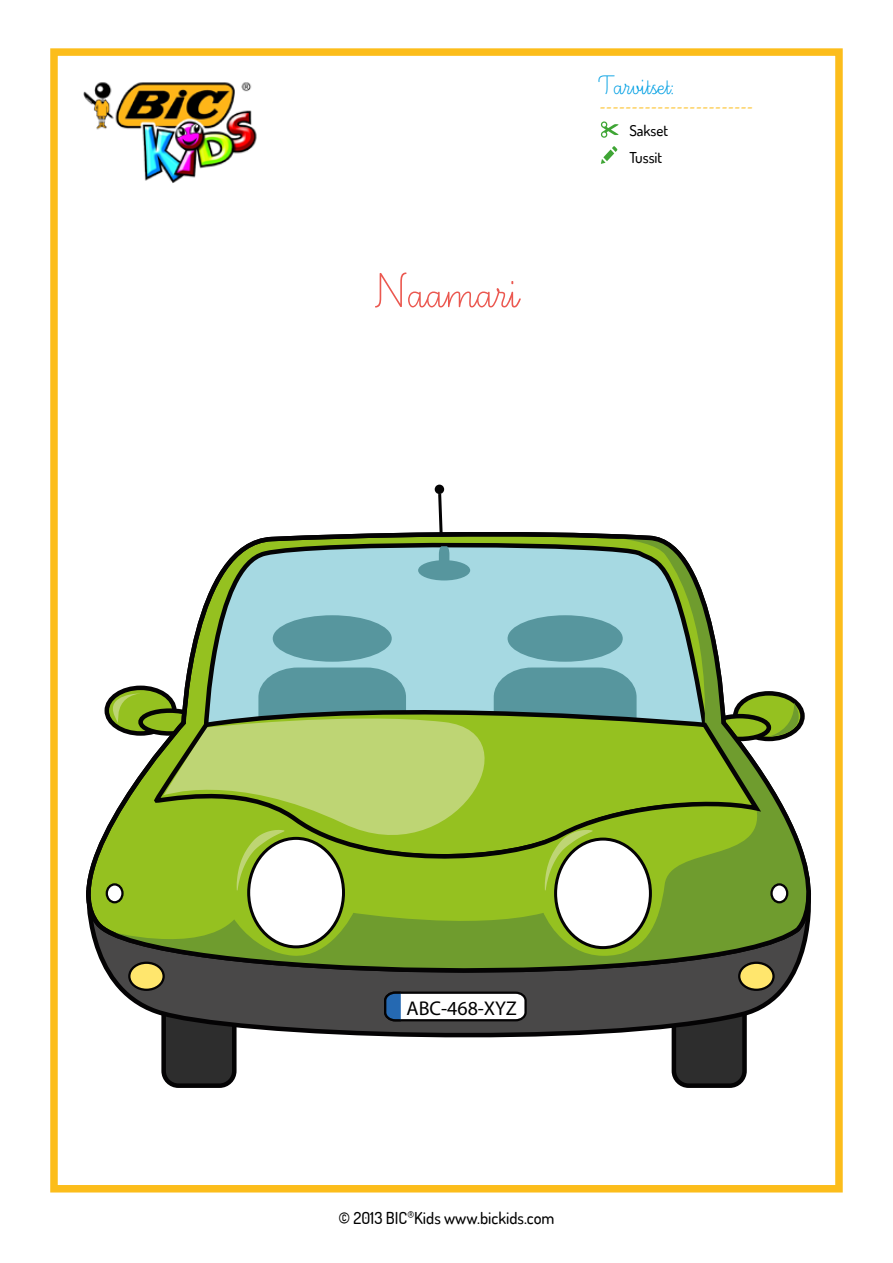
<style>
.page{position:relative;width:893px;height:1263px;background:#fff}
.page>*{position:absolute;margin:0;border:0;box-sizing:border-box;transform-origin:0 0}
.t1{font:60px "Ecriture A Romain Orne";color:#eb5850}
.t2{font:33px "Ecriture A Romain Orne";color:#009fe3}
.t3{font:19.95px "Myriad Pro";color:#000}
.t4{font:18px "Minion Pro";color:#fcbd1b}
.t5{font:500 16.5px "Dosis";color:#000}
.t6{font:500 15px/27px "Dosis";color:#000}
</style>
<div class="page">
<div style="left:50px;top:48px;width:793px;height:1144px;border:8px solid #fcbd1b"></div>
<img style="left:83px;top:82px;width:174px;height:101px">
<svg style="left:600px;top:121px;width:19px;height:17px"></svg>
<svg style="left:601px;top:146px;width:16px;height:18px"></svg>
<div style="left:164px;top:981px;width:70px;height:105px;background:#2d2d2d;border-radius:15px"></div>
<div style="left:161px;top:979px;width:76px;height:109px;border:5px solid #040304;border-radius:15px"></div>
<div style="left:674px;top:981px;width:70px;height:105px;background:#2d2d2d;border-radius:15px"></div>
<div style="left:672px;top:979px;width:75px;height:109px;border:5px solid #040304;border-radius:15px"></div>
<svg style="left:119px;top:990px;width:666px;height:58px;fill:#494848"></svg>
<div style="left:128px;top:961px;width:37px;height:30px;border:2px solid #040304;border-radius:50%"></div>
<div style="left:738px;top:961px;width:37px;height:30px;border:2px solid #040304;border-radius:50%"></div>
<svg style="left:383px;top:990px;width:145px;height:32px"></svg>
<svg style="left:438px;top:492px;width:6px;height:39px"></svg>
<div style="left:435px;top:485px;width:9px;height:9px;background:#040304;border-radius:50%"></div>
<svg style="left:86px;top:531px;width:725px;height:459px"></svg>
<svg style="left:151px;top:696px;width:615px;height:180px;background:#94b748"></svg>
<svg style="left:237px;top:830px;width:47px;height:60px"></svg>
<svg style="left:545px;top:830px;width:47px;height:60px"></svg>
<h1 class="t1" style="left:375px;top:262px;width:144px">Naamari</h1>
<h2 class="t2" style="left:600px;top:69px;width:77px">Tarvitset:</h2>
<p class="t4" style="left:600px;top:94px;width:155px">------------------------</p>
<p class="t6" style="left:629px;top:116px;width:40px">Sakset<br>Tussit</p>
<p class="t3" style="left:406px;top:996px;width:112px">ABC-468-XYZ</p>
<p class="t5" style="left:338px;top:1207px;width:218px">© 2013 BIC<sup>®</sup>Kids www.bickids.com</p>
</div>
